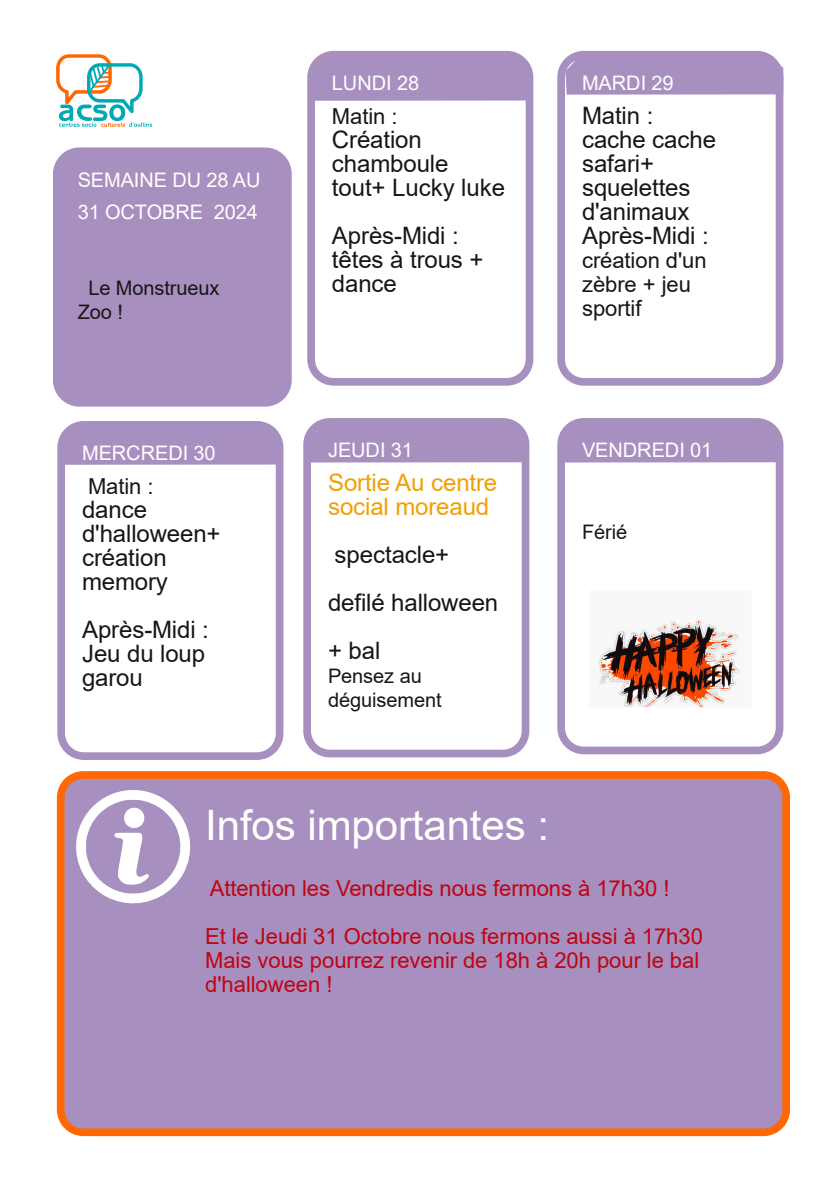
<style>
.page{position:relative;width:840px;height:1191px;background:#fff}
.page>*{position:absolute;margin:0;border:0;box-sizing:border-box;transform-origin:0 0}
.t1{font:42px "Arial";letter-spacing:-.005em;color:#fff}
.t2{font:24px/24px "Arial";letter-spacing:-.005em;color:#181715}
.t3{font:24px/24px "Arial";letter-spacing:-.005em;color:#f29f05}
.t4{font:22px/48px "Arial";color:#bf0413}
.t5{font:22px/24px "Arial";letter-spacing:-.005em;color:#181715}
.t6{font:20px/32px "Arial";letter-spacing:-.005em;color:#fff}
.t7{font:20px/24px "Arial";letter-spacing:-.005em;color:#181715}
</style>
<div class="page">
<div style="left:312px;top:427px;width:208px;height:35px;background:#a78fbf"></div>
<div style="left:566px;top:427px;width:208px;height:35px;background:#a78fbf"></div>
<div style="left:66px;top:430px;width:208px;height:35px;background:#a78fbf"></div>
<div style="left:566px;top:60px;width:208px;height:35px;background:#a78fbf"></div>
<div style="left:316px;top:60px;width:208px;height:41px;background:#a78fbf"></div>
<div style="left:61px;top:775px;width:724px;height:357px;background:#a78fbf;border-radius:23px"></div>
<div style="left:57px;top:771px;width:732px;height:365px;border:8px solid #ff6803;border-radius:23px"></div>
<svg style="left:56px;top:54px;width:96px;height:73px"></svg>
<div style="left:307px;top:51px;width:226px;height:335px;border:8px solid #a78fbf;border-radius:23px"></div>
<div style="left:557px;top:51px;width:226px;height:335px;border:8px solid #a78fbf;border-radius:23px"></div>
<div style="left:57px;top:421px;width:226px;height:339px;border:8px solid #a78fbf;border-radius:23px"></div>
<div style="left:303px;top:418px;width:226px;height:339px;border:8px solid #a78fbf;border-radius:23px"></div>
<div style="left:557px;top:418px;width:226px;height:336px;border:8px solid #a78fbf;border-radius:23px"></div>
<svg style="left:76px;top:790px;width:115px;height:114px"></svg>
<div style="left:57px;top:151px;width:231px;height:252px;background:#a78fbf;border-radius:23px"></div>
<div style="left:53px;top:147px;width:238px;height:259px;border:8px solid #a78fbf;border-radius:23px"></div>
<img style="left:598px;top:619px;width:142px;height:87px">
<p class="t6" style="left:78px;top:164px;width:184px">SEMAINE DU 28 AU<br>31 OCTOBRE 2024</p>
<p class="t7" style="left:78px;top:276px;width:143px;text-indent:11px">Le Monstrueux<br>Zoo !</p>
<p class="t6" style="left:82px;top:437px;width:135px">MERCREDI 30</p>
<p class="t5" style="left:88px;top:474px;width:67px">Matin :</p>
<p class="t2" style="left:82px;top:498px;width:140px">dance d'halloween+ création memory</p>
<p class="t2" style="left:82px;top:618px;width:128px">Après-Midi :<br>Jeu du loup garou</p>
<p class="t6" style="left:332px;top:67px;width:89px">LUNDI 28</p>
<p class="t5" style="left:332px;top:104px;width:67px">Matin :</p>
<p class="t2" style="left:332px;top:128px;width:174px">Création chamboule tout+ Lucky luke</p>
<p class="t2" style="left:332px;top:224px;width:153px">Après-Midi : têtes à trous + dance</p>
<p class="t6" style="left:328px;top:434px;width:86px">JEUDI 31</p>
<p class="t3" style="left:328px;top:471px;width:171px">Sortie Au centre social moreaud</p>
<p class="t2" style="left:328px;top:531px;width:172px;line-height:48px">spectacle+ defilé halloween + bal</p>
<p class="t7" style="left:328px;top:664px;width:115px">Pensez au déguisement</p>
<p class="t6" style="left:581px;top:67px;width:93px">MARDI 29</p>
<p class="t2" style="left:581px;top:104px;width:135px">Matin : cache cache safari+ squelettes d'animaux<br>Après-Midi :</p>
<p class="t5" style="left:581px;top:248px;width:126px">création d'un zèbre + jeu sportif</p>
<p class="t6" style="left:581px;top:434px;width:132px">VENDREDI 01</p>
<p class="t7" style="left:581px;top:520px;width:47px">Férié</p>
<h1 class="t1" style="left:205px;top:801px;width:345px">Infos importantes :</h1>
<p class="t4" style="left:205px;top:864px;width:499px">Attention les Vendredis nous fermons à 17h30 !<br>Et le Jeudi 31 Octobre nous fermons aussi à 17h30</p>
<p class="t4" style="left:205px;top:948px;width:495px;line-height:24px">Mais vous pourrez revenir de 18h à 20h pour le bal d'halloween !</p>
</div>
